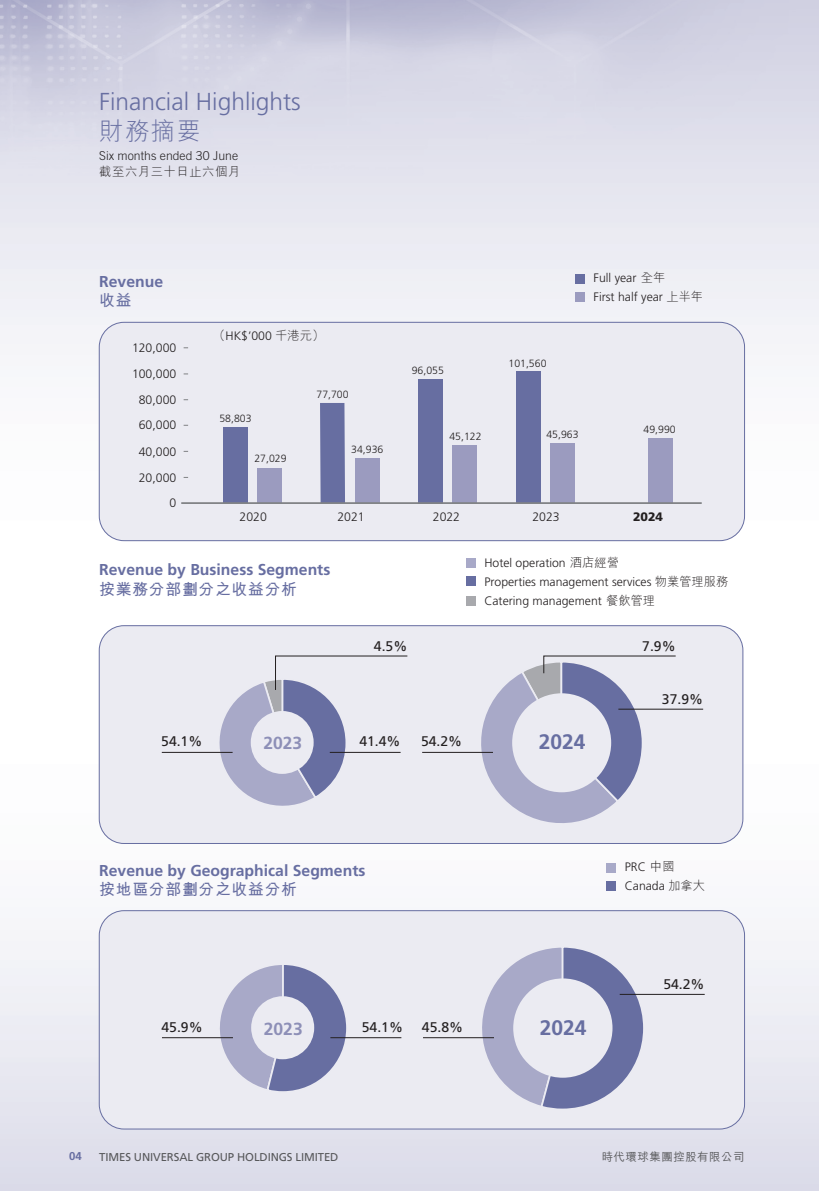
<style>
.page{position:relative;width:819px;height:1191px;background:#fff}
.page>*{position:absolute;margin:0;border:0;box-sizing:border-box;transform-origin:0 0}
.t1{font:300 24.5px "Frutiger LT Std";color:#676ea1}
.t2{font:300 24.5px "M Hei HK";color:#676ea1}
.t3{font:700 21px "Frutiger LT Std";color:#676ea1}
.t4{font:700 17.5px "Frutiger LT Std";color:#8d8fb7}
._02_H2{font:700 15.75px "Frutiger LT Std";color:#676ea1}
._02_H2-2{font:700 15.75px "M Hei HK";letter-spacing:.05em;color:#676ea1}
.t5{font:14px "Frutiger LT Std";color:#231f20}
.t6{font:300 12.25px/19.2px "Frutiger LT Std";color:#231f20}
.t7{font:300 12.25px "Trade Gothic LT Std";color:#231f20}
.t8{font:300 12.25px "M Hei HK";letter-spacing:.05em;color:#231f20}
.t9{font:900 12.25px "Frutiger LT Std";color:#231f20}
._00_txt{font:11.38px "Frutiger LT Std";letter-spacing:-.01em;color:#57585a}
._00_txt-2{font:500 11.38px "M Hei HK";letter-spacing:.05em;color:#57585a}
.t10{font:700 11.38px "Frutiger LT Std";color:#676ea1}
.t11{font:300 10.5px "Frutiger LT Std";color:#231f20}
.s1{font-family:"M Hei HK"}
</style>
<div class="page">
<img style="left:0;top:0;width:818px;height:1191px">
<div style="left:99px;top:322px;width:645px;height:218px;background:#ebebf2;border-radius:25px"></div>
<div style="left:99px;top:322px;width:646px;height:219px;border:1px solid #676ea1;border-radius:25px"></div>
<div style="left:648px;top:439px;width:24px;height:64px;background:#9b9bbf"></div>
<div style="left:574px;top:274px;width:10px;height:10px;background:#676ea1"></div>
<div style="left:574px;top:292px;width:10px;height:10px;background:#9b9bbf"></div>
<div style="left:550px;top:443px;width:24px;height:60px;background:#9b9bbf"></div>
<div style="left:516px;top:372px;width:24px;height:131px;background:#676ea1"></div>
<div style="left:452px;top:445px;width:25px;height:58px;background:#9b9bbf"></div>
<div style="left:418px;top:379px;width:24px;height:124px;background:#676ea1"></div>
<div style="left:355px;top:458px;width:24px;height:45px;background:#9b9bbf"></div>
<svg style="left:320px;top:403px;width:25px;height:99px;background:#6a70a2"></svg>
<div style="left:257px;top:468px;width:24px;height:35px;background:#9b9bbf"></div>
<div style="left:223px;top:427px;width:24px;height:75px;background:#676ea1"></div>
<hr style="left:181px;top:502px;width:520px;height:2px;background:#808285">
<div style="left:99px;top:625px;width:643px;height:218px;background:#ebebf2;border-radius:25px"></div>
<div style="left:99px;top:625px;width:644px;height:219px;border:1px solid #676ea1;border-radius:25px"></div>
<div style="left:465px;top:558px;width:10px;height:10px;background:#a8a9c8"></div>
<div style="left:465px;top:576px;width:10px;height:10px;background:#676ea1"></div>
<div style="left:465px;top:596px;width:10px;height:10px;background:#a8a9ad"></div>
<svg style="left:469px;top:655px;width:207px;height:168px"></svg>
<svg style="left:207px;top:655px;width:201px;height:151px"></svg>
<hr style="left:618px;top:708px;width:85px;height:1px;background:#231f20">
<hr style="left:330px;top:752px;width:70px;height:1px;background:#231f20">
<hr style="left:162px;top:752px;width:70px;height:1px;background:#231f20">
<hr style="left:422px;top:752px;width:71px;height:1px;background:#231f20">
<div style="left:99px;top:910px;width:645px;height:219px;background:#ebebf2;border-radius:25px"></div>
<div style="left:99px;top:910px;width:646px;height:219px;border:1px solid #676ea1;border-radius:25px"></div>
<svg style="left:472px;top:947px;width:173px;height:162px"></svg>
<div style="left:513px;top:978px;width:99px;height:99px;background:#ebebf2;border-radius:50%"></div>
<svg style="left:212px;top:965px;width:137px;height:127px"></svg>
<div style="left:251px;top:996px;width:63px;height:63px;background:#ebebf2;border-radius:50%"></div>
<hr style="left:619px;top:994px;width:85px;height:1px;background:#231f20">
<hr style="left:330px;top:1037px;width:71px;height:1px;background:#231f20">
<hr style="left:162px;top:1037px;width:71px;height:1px;background:#231f20">
<hr style="left:423px;top:1037px;width:71px;height:1px;background:#231f20">
<div style="left:605px;top:862px;width:10px;height:10px;background:#a8a9c8"></div>
<div style="left:605px;top:881px;width:10px;height:9px;background:#676ea1"></div>
<p class="t1" style="left:99px;top:87px;width:203px">Financial Highlights</p>
<p class="t2" style="left:99px;top:118px;width:103px">財務摘要</p>
<p class="t7" style="left:99px;top:149px;width:140px">Six months ended 30 June</p>
<p class="t8" style="left:99px;top:165px;width:142px">截至六月三十日止六個月</p>
<p class="_02_H2" style="left:99px;top:272px;width:65px">Revenue</p>
<p class="_02_H2-2" style="left:99px;top:289px;width:34px">收益</p>
<p class="t6" style="left:132px;top:335px;width:46px;line-height:26.2px">120,000<br>100,000</p>
<p class="t6" style="left:139px;top:390px;width:39px">80,000</p>
<p class="t6" style="left:139px;top:416px;width:39px">60,000</p>
<p class="t6" style="left:139px;top:442px;width:39px">40,000</p>
<p class="t6" style="left:139px;top:468px;width:39px">20,000</p>
<p class="t6" style="left:169px;top:493px;width:8px">0</p>
<p class="t6" style="left:213px;top:327px;width:112px"><span class="s1">（</span>HK$’000 <span class="s1">千港元）</span></p>
<p class="t11" style="left:219px;top:412px;width:34px">58,803</p>
<p class="t11" style="left:254px;top:453px;width:34px">27,029</p>
<p class="t11" style="left:316px;top:388px;width:34px">77,700</p>
<p class="t11" style="left:351px;top:443px;width:34px">34,936</p>
<p class="t11" style="left:411px;top:364px;width:34px">96,055</p>
<p class="t11" style="left:449px;top:430px;width:34px">45,122</p>
<p class="t11" style="left:508px;top:357px;width:39px">101,560</p>
<p class="t6" style="left:593px;top:268px;width:73px">Full year <span class="s1">全年</span></p>
<p class="t6" style="left:593px;top:287px;width:111px">First half year <span class="s1">上半年</span></p>
<p class="t11" style="left:546px;top:428px;width:34px">45,963</p>
<p class="t11" style="left:643px;top:423px;width:34px">49,990</p>
<p class="t6" style="left:239px;top:507px;width:29px">2020</p>
<p class="t6" style="left:337px;top:507px;width:29px">2021</p>
<p class="t6" style="left:433px;top:507px;width:29px">2022</p>
<p class="t6" style="left:532px;top:507px;width:29px">2023</p>
<p class="t9" style="left:633px;top:509px;width:31px">2024</p>
<p class="_02_H2" style="left:99px;top:560px;width:233px">Revenue by Business Segments</p>
<p class="_02_H2-2" style="left:99px;top:577px;width:199px">按業務分部劃分之收益分析</p>
<p class="t5" style="left:374px;top:638px;width:35px">4.5%</p>
<p class="t6" style="left:484px;top:553px;width:245px">Hotel operation <span class="s1">酒店經營<br></span>Properties management services <span class="s1">物業管理服務<br></span>Catering management <span class="s1">餐飲管理</span></p>
<p class="t5" style="left:642px;top:638px;width:35px">7.9%</p>
<p class="t5" style="left:662px;top:691px;width:43px">37.9%</p>
<p class="t5" style="left:161px;top:733px;width:43px">54.1%</p>
<p class="t4" style="left:263px;top:733px;width:40px">2023</p>
<p class="t5" style="left:359px;top:733px;width:43px">41.4%</p>
<p class="t5" style="left:421px;top:733px;width:43px">54.2%</p>
<p class="t3" style="left:538px;top:729px;width:48px">2024</p>
<p class="_02_H2" style="left:99px;top:861px;width:268px">Revenue by Geographical Segments</p>
<p class="_02_H2-2" style="left:99px;top:878px;width:199px">按地區分部劃分之收益分析</p>
<p class="t5" style="left:161px;top:1018px;width:43px">45.9%</p>
<p class="t4" style="left:264px;top:1018px;width:40px">2023</p>
<p class="t5" style="left:362px;top:1018px;width:43px">54.1%</p>
<p class="t5" style="left:422px;top:1018px;width:43px">45.8%</p>
<p class="t3" style="left:540px;top:1015px;width:48px">2024</p>
<p class="t6" style="left:624px;top:857px;width:82px">PRC <span class="s1">中國<br></span>Canada <span class="s1">加拿大</span></p>
<p class="t5" style="left:663px;top:976px;width:43px">54.2%</p>
<p class="t10" style="left:69px;top:1149px;width:14px">04</p>
<p class="_00_txt" style="left:99px;top:1150px;width:241px">TIMES UNIVERSAL GROUP HOLDINGS LIMITED</p>
<p class="_00_txt-2" style="left:601px;top:1148px;width:144px">時代環球集團控股有限公司</p>
</div>
